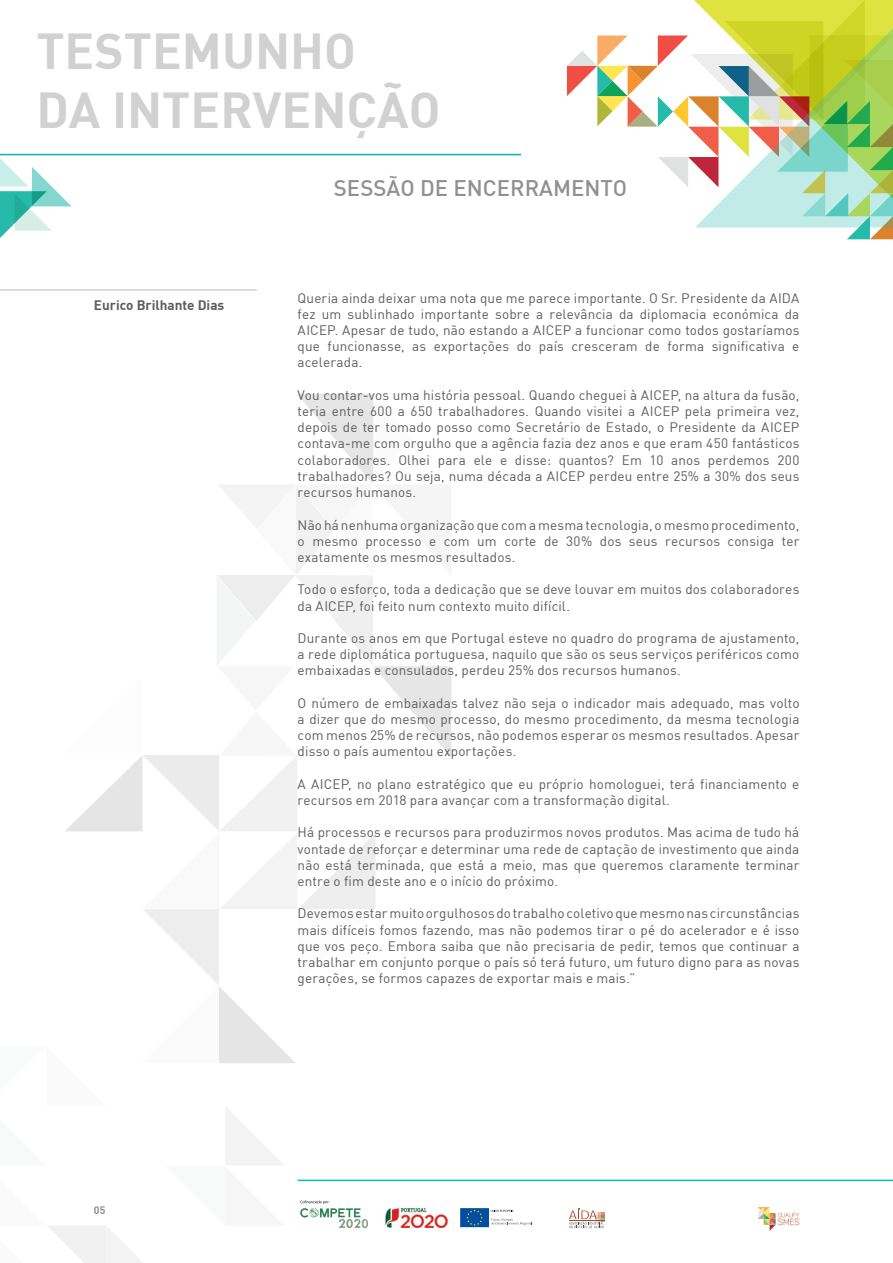
<style>
.page{position:relative;width:893px;height:1263px;background:#fff}
.page>*{position:absolute;margin:0;border:0;box-sizing:border-box;transform-origin:0 0}
.t1{font:700 49.5px/59.4px "DIN";color:#d1d1d1}
.t2{font:500 22.2px "DIN";color:#928f8f}
.t3{font:13.5px/16.2px "DIN";letter-spacing:.01em;color:#5c5c5c;text-align:justify}
.t4{font:700 13.5px "DIN";color:#5c5c5c}
.t5{font:700 10.65px "DIN";color:#928f8f}
</style>
<div class="page">
<hr style="left:0;top:154px;width:521px;height:1px;background:#00b6b2">
<hr style="left:0;top:289px;width:257px;height:2px;background:#d1d1d1">
<hr style="left:298px;top:1179px;width:595px;height:2px;background:#09beb6">
<svg style="left:569px;top:1208px;width:35px;height:20px"></svg>
<svg style="left:758px;top:1207px;width:17px;height:24px"></svg>
<img style="left:778px;top:1213px;width:21px;height:12px">
<svg style="left:48px;top:394px;width:403px;height:869px"></svg>
<img style="left:338px;top:1219px;width:30px;height:9px">
<div style="left:460px;top:1208px;width:29px;height:19px;background:#034ea2"></div>
<svg style="left:466px;top:1209px;width:17px;height:17px"></svg>
<svg style="left:491px;top:1209px;width:22px;height:3px"></svg>
<svg style="left:491px;top:1218px;width:41px;height:7px"></svg>
<svg style="left:0;top:158px;width:72px;height:80px"></svg>
<svg style="left:567px;top:0;width:326px;height:239px"></svg>
<h1 class="t1" style="left:36px;top:19px;width:406px">TESTEMUNHO<br>DA INTERVENÇÃO</h1>
<h2 class="t2" style="left:334px;top:174px;width:295px">SESSÃO DE ENCERRAMENTO</h2>
<p class="t4" style="left:94px;top:297px;width:132px">EURICO BRILHANTE DIAS</p>
<p class="t3" style="left:298px;top:289px;width:503px">Queria ainda deixar uma nota que me parece importante. O Sr. Presidente da AIDA fez um sublinhado importante sobre a relevância da diplomacia económica da AICEP. Apesar de tudo, não estando a AICEP a funcionar como todos gostaríamos que funcionasse, as exportações do país cresceram de forma significativa e acelerada.</p>
<p class="t3" style="left:298px;top:387px;width:503px">Vou contar-vos uma história pessoal. Quando cheguei à AICEP, na altura da fusão, teria entre 600 a 650 trabalhadores. Quando visitei a AICEP pela primeira vez, depois de ter tomado posso como Secretário de Estado, o Presidente da AICEP contava-me com orgulho que a agência fazia dez anos e que eram 450 fantásticos colaboradores. Olhei para ele e disse: quantos? Em 10 anos perdemos 200 trabalhadores? Ou seja, numa década a AICEP perdeu entre 25% a 30% dos seus recursos humanos.</p>
<p class="t3" style="left:298px;top:516px;width:503px">Não há nenhuma organização que com a mesma tecnologia, o mesmo procedimento, o mesmo processo e com um corte de 30% dos seus recursos consiga ter exatamente os mesmos resultados.</p>
<p class="t3" style="left:298px;top:581px;width:503px">Todo o esforço, toda a dedicação que se deve louvar em muitos dos colaboradores da AICEP, foi feito num contexto muito difícil.</p>
<p class="t3" style="left:298px;top:630px;width:503px">Durante os anos em que Portugal esteve no quadro do programa de ajustamento, a rede diplomática portuguesa, naquilo que são os seus serviços periféricos como embaixadas e consulados, perdeu 25% dos recursos humanos.</p>
<p class="t3" style="left:298px;top:694px;width:503px">O número de embaixadas talvez não seja o indicador mais adequado, mas volto a dizer que do mesmo processo, do mesmo procedimento, da mesma tecnologia com menos 25% de recursos, não podemos esperar os mesmos resultados. Apesar disso o país aumentou exportações.</p>
<p class="t3" style="left:298px;top:775px;width:503px">A AICEP, no plano estratégico que eu próprio homologuei, terá financiamento e recursos em 2018 para avançar com a transformação digital.</p>
<p class="t3" style="left:298px;top:824px;width:503px">Há processos e recursos para produzirmos novos produtos. Mas acima de tudo há vontade de reforçar e determinar uma rede de captação de investimento que ainda não está terminada, que está a meio, mas que queremos claramente terminar entre o fim deste ano e o início do próximo.</p>
<p class="t3" style="left:298px;top:905px;width:503px">Devemos estar muito orgulhosos do trabalho coletivo que mesmo nas circunstâncias mais difíceis fomos fazendo, mas não podemos tirar o pé do acelerador e é isso que vos peço. Embora saiba que não precisaria de pedir, temos que continuar a trabalhar em conjunto porque o país só terá futuro, um futuro digno para as novas gerações, se formos capazes de exportar mais e mais.”</p>
<p class="t5" style="left:94px;top:1204px;width:13px">05</p>
</div>
